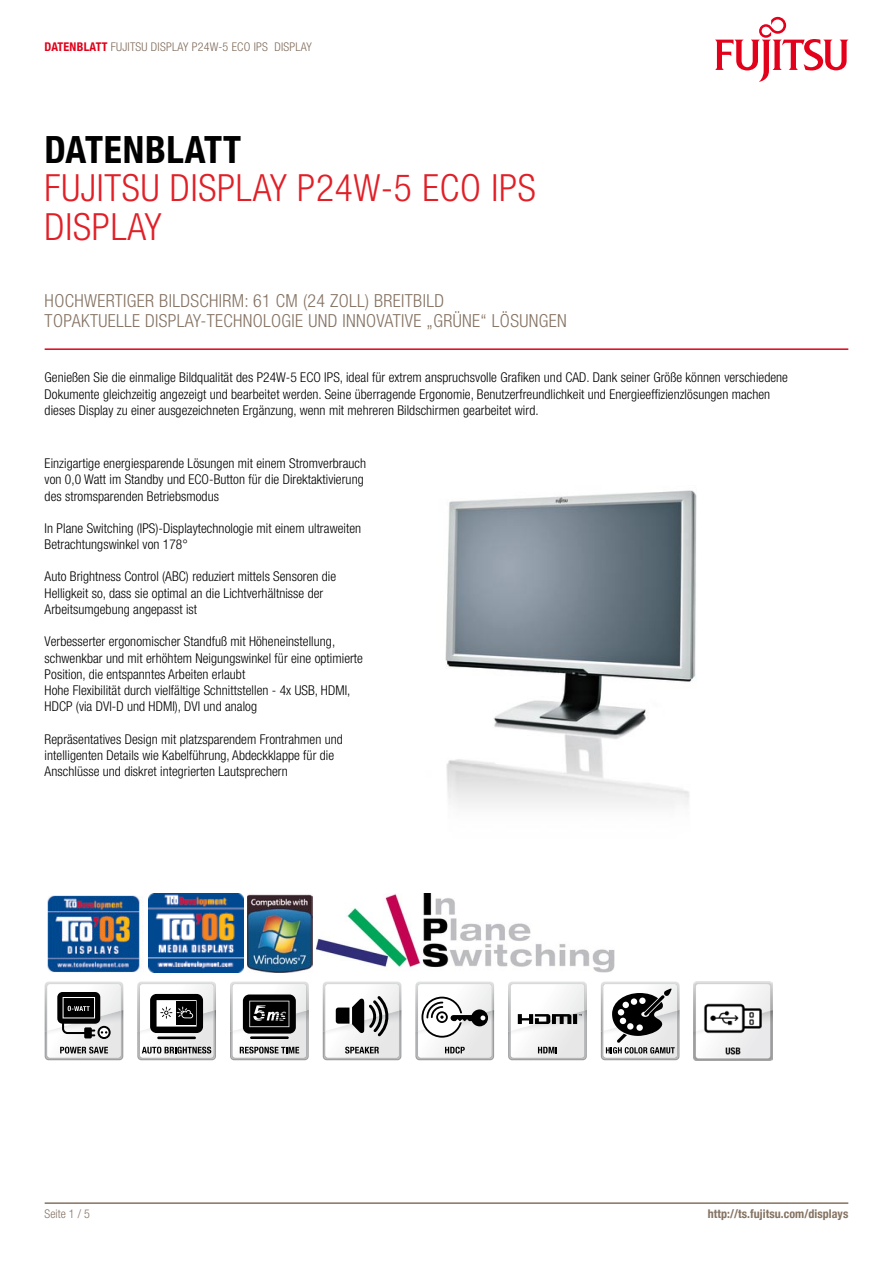
<style>
.page{position:relative;width:893px;height:1263px;background:#fff}
.page>*{position:absolute;margin:0;border:0;box-sizing:border-box;transform-origin:0 0}
.t1{font:300 condensed 37.5px/38.7px "Helvetica Neue LT Com";letter-spacing:.02em;color:#e11f27}
.t2{font:700 condensed 37.5px "Helvetica Neue LT Com";letter-spacing:.02em;color:#000}
.t3{font:300 condensed 18px/19.5px "Helvetica Neue LT Com";letter-spacing:.02em;color:#857363}
.t4{font:300 condensed 13.5px/16.4px "Helvetica Neue LT Com";letter-spacing:.005em;color:#000}
.t5{font:300 condensed 12px "Helvetica Neue LT Com";letter-spacing:.02em;color:#806b5a}
.t6{font:700 condensed 12px "Helvetica Neue LT Com";color:#857363}
.t7{font:300 condensed 12px "Helvetica Neue LT Com";color:#857363}
.s1{font-weight:700;color:#e2001a}
</style>
<div class="page">
<hr style="left:45px;top:1202px;width:803px;height:2px;background:#857363">
<hr style="left:45px;top:348px;width:803px;height:2px;background:#e2001a">
<svg style="left:715px;top:17px;width:133px;height:65px"></svg>
<img style="left:445px;top:490px;width:252px;height:317px">
<img style="left:47px;top:895px;width:96px;height:77px">
<img style="left:148px;top:893px;width:96px;height:79px">
<img style="left:248px;top:894px;width:65px;height:78px">
<img style="left:317px;top:893px;width:298px;height:79px">
<svg style="left:45px;top:981px;width:78px;height:79px"></svg>
<svg style="left:137px;top:981px;width:79px;height:79px"></svg>
<svg style="left:230px;top:981px;width:79px;height:79px"></svg>
<svg style="left:323px;top:981px;width:78px;height:79px"></svg>
<svg style="left:415px;top:981px;width:79px;height:79px"></svg>
<svg style="left:508px;top:981px;width:79px;height:79px"></svg>
<svg style="left:601px;top:981px;width:78px;height:79px"></svg>
<img style="left:693px;top:981px;width:79px;height:79px">
<p class="t5" style="left:45px;top:40px;width:215px"><span class="s1">Datenblatt</span> Fujitsu Display P24W-5 ECO IPS</p>
<p class="t5" style="left:274px;top:40px;width:39px">Display</p>
<h1 class="t2" style="left:45px;top:127px;width:198px">Datenblatt</h1>
<h1 class="t1" style="left:45px;top:169px;width:462px">Fujitsu Display P24W-5 ECO IPS<br>Display</h1>
<h2 class="t3" style="left:45px;top:291px;width:399px;text-indent:61px">rtiger Bildsch irm: 61 cm (24 Zoll) Breitbild<br>To paktuelle Display-Tech</h2>
<h2 class="t3" style="left:45px;top:291px;width:21px">Hochwe</h2>
<h2 class="t3" style="left:243px;top:310px;width:325px">nologie und innovative „grüne“ Lösungen</h2>
<p class="t4" style="left:45px;top:369px;width:745px">Genießen Sie die einmalige Bildqualität des P24W-5 ECO IPS, ideal für extrem anspruchsvolle Grafiken und CAD. Dank seiner Größe können verschiedene<br>Dokumente gleichzeitig angezeigt und bearbeitet werden. Seine überragende Ergonomie, Benutzerfreundlichkeit und Energieeffizienzlösungen machen dieses Display zu einer ausgezeichneten Ergänzung, wenn mit mehreren Bildschirmen gearbeitet wird.</p>
<p class="t4" style="left:45px;top:455px;width:323px">Einzigartige energiesparende Lösungen mit einem Stromverbrauch von 0,0 Watt im Standby und ECO-Button für die Direktaktivierung des stromsparenden Betriebsmodus</p>
<p class="t4" style="left:45px;top:520px;width:318px">In Plane Switching (IPS)-Displaytechnologie mit einem ultraweiten<br>Betrachtungswinkel von 178°</p>
<p class="t4" style="left:45px;top:568px;width:293px">Auto Brightness Control (ABC) reduziert mittels Sensoren die<br>Helligkeit so, dass sie optimal an die Lichtverhältnisse der<br>Arbeitsumgebung angepasst ist</p>
<p class="t4" style="left:45px;top:633px;width:320px">Verbesserter ergonomischer Standfuß mit Höheneinstellung, schwenkbar und mit erhöhtem Neigungswinkel für eine optimierte Position, die entspanntes Arbeiten erlaubt<br>Hohe Flexibilität durch vielfältige Schnittstellen - 4x USB, HDMI , HDCP (via DVI-D und HDMI), DVI und analog</p>
<p class="t4" style="left:45px;top:731px;width:300px">Repräsentatives Design mit platzsparendem Frontrahmen und intelligenten Details wie Kabelführung, Abdeckklappe für die<br>Anschlüsse und diskret integrierten Lautsprechern</p>
<p class="t7" style="left:45px;top:1207px;width:47px">Seite 1 / 5</p>
<p class="t6" style="left:708px;top:1207px;width:142px">http://ts.fujitsu.com/displays</p>
</div>
